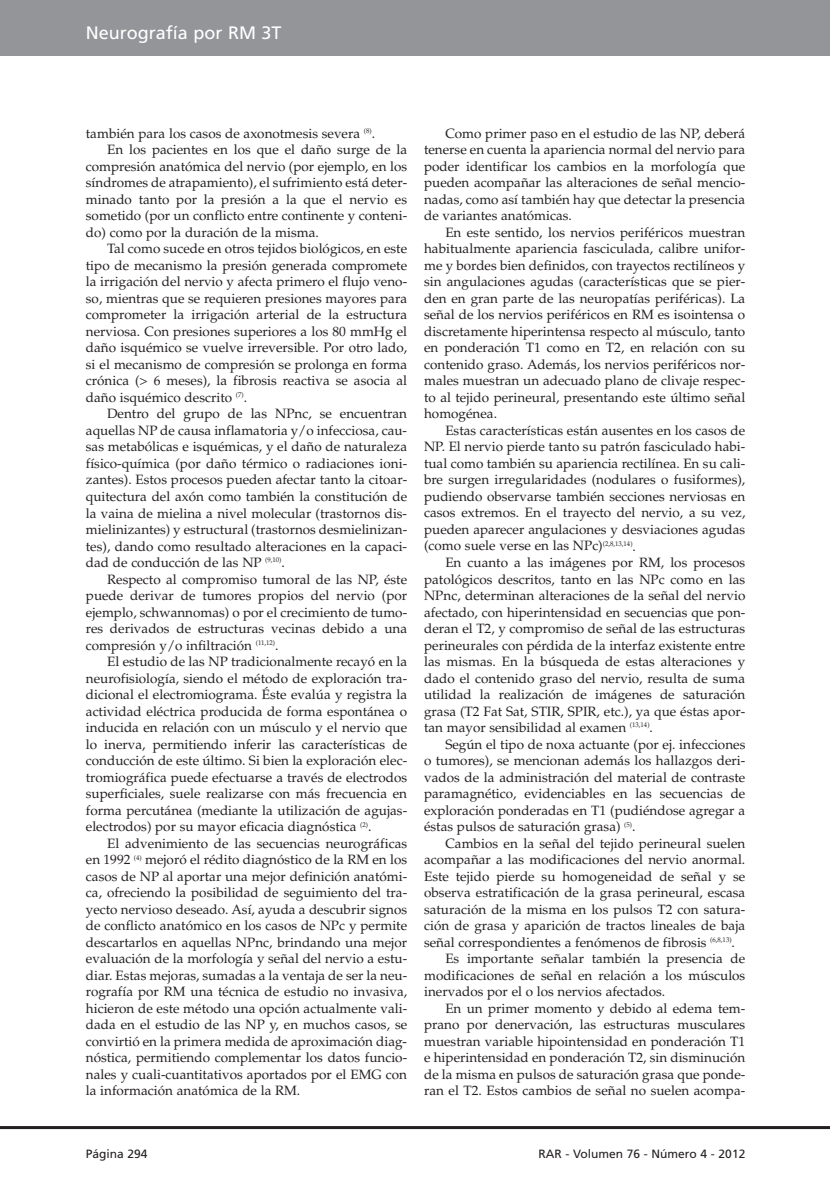
<style>
.page{position:relative;width:830px;height:1190px;background:#fff}
.page>*{position:absolute;margin:0;border:0;box-sizing:border-box;transform-origin:0 0}
.t1{font:18px "Frutiger";color:#fff}
.t2{font:13.5px/16.5px "Palatino";color:#231f20;text-align:justify}
.t3{font:12px "Frutiger";color:#231f20}
</style>
<div class="page">
<div style="left:0;top:0;width:830px;height:56px;background:#939598"></div>
<hr style="left:0;top:1126px;width:830px;height:3px;background:#231f20">
<h1 class="t1" style="left:86px;top:26px;width:197px">Neurografía por RM 3T</h1>
<p class="t2" style="left:86px;top:127px;width:291px">también para los casos de axonotmesis severa <sup>(8)</sup>.</p>
<p class="t2" style="left:107px;top:143px;width:301px">En los pacientes en los que el daño surge de la</p>
<p class="t2" style="left:86px;top:160px;width:323px">compresión anatómica del nervio (por ejemplo, en los</p>
<p class="t2" style="left:86px;top:176px;width:323px">síndromes de atrapamiento), el sufrimiento está deter-</p>
<p class="t2" style="left:86px;top:193px;width:323px">minado tanto por la presión a la que el nervio es</p>
<p class="t2" style="left:86px;top:209px;width:323px">sometido (por un conflicto entre continente y conteni-</p>
<p class="t2" style="left:86px;top:226px;width:234px">do) como por la duración de la misma.</p>
<p class="t2" style="left:107px;top:242px;width:301px">Tal como sucede en otros tejidos biológicos, en este</p>
<p class="t2" style="left:86px;top:259px;width:323px">tipo de mecanismo la presión generada compromete</p>
<p class="t2" style="left:86px;top:275px;width:323px">la irrigación del nervio y afecta primero el flujo veno-</p>
<p class="t2" style="left:86px;top:291px;width:323px">so, mientras que se requieren presiones mayores para</p>
<p class="t2" style="left:86px;top:308px;width:323px">comprometer la irrigación arterial de la estructura</p>
<p class="t2" style="left:86px;top:324px;width:323px">nerviosa. Con presiones superiores a los 80 mmHg el</p>
<p class="t2" style="left:86px;top:341px;width:323px">daño isquémico se vuelve irreversible. Por otro lado,</p>
<p class="t2" style="left:86px;top:357px;width:323px">si el mecanismo de compresión se prolonga en forma</p>
<p class="t2" style="left:86px;top:374px;width:323px">crónica (&gt; 6 meses), la fibrosis reactiva se asocia al</p>
<p class="t2" style="left:86px;top:390px;width:163px">daño isquémico descrito <sup>(7)</sup>.</p>
<p class="t2" style="left:107px;top:407px;width:301px">Dentro del grupo de las NPnc, se encuentran</p>
<p class="t2" style="left:86px;top:424px;width:323px">aquellas NP de causa inflamatoria y/o infecciosa, cau-</p>
<p class="t2" style="left:86px;top:440px;width:323px">sas metabólicas e isquémicas, y el daño de naturaleza</p>
<p class="t2" style="left:86px;top:457px;width:323px">físico-química (por daño térmico o radiaciones ioni-</p>
<p class="t2" style="left:86px;top:473px;width:323px">zantes). Estos procesos pueden afectar tanto la citoar-</p>
<p class="t2" style="left:86px;top:490px;width:323px">quitectura del axón como también la constitución de</p>
<p class="t2" style="left:86px;top:506px;width:323px">la vaina de mielina a nivel molecular (trastornos dis-</p>
<p class="t2" style="left:86px;top:523px;width:323px">mielinizantes) y estructural (trastornos desmielinizan-</p>
<p class="t2" style="left:86px;top:539px;width:323px">tes), dando como resultado alteraciones en la capaci-</p>
<p class="t2" style="left:86px;top:555px;width:200px">dad de conducción de las NP <sup>(9,10)</sup>.</p>
<p class="t2" style="left:107px;top:572px;width:301px">Respecto al compromiso tumoral de las NP, éste</p>
<p class="t2" style="left:86px;top:589px;width:323px">puede derivar de tumores propios del nervio (por</p>
<p class="t2" style="left:86px;top:605px;width:323px">ejemplo, schwannomas) o por el crecimiento de tumo-</p>
<p class="t2" style="left:86px;top:622px;width:323px">res derivados de estructuras vecinas debido a una</p>
<p class="t2" style="left:86px;top:638px;width:194px">compresión y/o infiltración <sup>(11,12)</sup>.</p>
<p class="t2" style="left:107px;top:655px;width:301px">El estudio de las NP tradicionalmente recayó en la</p>
<p class="t2" style="left:86px;top:671px;width:323px">neurofisiología, siendo el método de exploración tra-</p>
<p class="t2" style="left:86px;top:688px;width:323px">dicional el electromiograma. Éste evalúa y registra la</p>
<p class="t2" style="left:86px;top:704px;width:323px">actividad eléctrica producida de forma espontánea o</p>
<p class="t2" style="left:86px;top:721px;width:323px">inducida en relación con un músculo y el nervio que</p>
<p class="t2" style="left:86px;top:737px;width:323px">lo inerva, permitiendo inferir las características de</p>
<p class="t2" style="left:86px;top:754px;width:323px">conducción de este último. Si bien la exploración elec-</p>
<p class="t2" style="left:86px;top:770px;width:323px">tromiográfica puede efectuarse a través de electrodos</p>
<p class="t2" style="left:86px;top:787px;width:323px">superficiales, suele realizarse con más frecuencia en</p>
<p class="t2" style="left:86px;top:803px;width:323px">forma percutánea (mediante la utilización de agujas-</p>
<p class="t2" style="left:86px;top:819px;width:287px">electrodos) por su mayor eficacia diagnóstica <sup>(2)</sup>.</p>
<p class="t2" style="left:107px;top:836px;width:301px">El advenimiento de las secuencias neurográficas</p>
<p class="t2" style="left:86px;top:853px;width:323px">en 1992 <sup>(4)</sup> mejoró el rédito diagnóstico de la RM en los</p>
<p class="t2" style="left:86px;top:869px;width:323px">casos de NP al aportar una mejor definición anatómi-</p>
<p class="t2" style="left:86px;top:886px;width:323px">ca, ofreciendo la posibilidad de seguimiento del tra-</p>
<p class="t2" style="left:86px;top:902px;width:323px">yecto nervioso deseado. Así, ayuda a descubrir signos</p>
<p class="t2" style="left:86px;top:919px;width:323px">de conflicto anatómico en los casos de NPc y permite</p>
<p class="t2" style="left:86px;top:935px;width:323px">descartarlos en aquellas NPnc, brindando una mejor</p>
<p class="t2" style="left:86px;top:952px;width:323px">evaluación de la morfología y señal del nervio a estu-</p>
<p class="t2" style="left:86px;top:968px;width:323px">diar. Estas mejoras, sumadas a la ventaja de ser la neu-</p>
<p class="t2" style="left:86px;top:985px;width:323px">rografía por RM una técnica de estudio no invasiva,</p>
<p class="t2" style="left:86px;top:1001px;width:323px">hicieron de este método una opción actualmente vali-</p>
<p class="t2" style="left:86px;top:1017px;width:323px">dada en el estudio de las NP y, en muchos casos, se</p>
<p class="t2" style="left:86px;top:1034px;width:323px">convirtió en la primera medida de aproximación diag-</p>
<p class="t2" style="left:86px;top:1050px;width:323px">nóstica, permitiendo complementar los datos funcio-</p>
<p class="t2" style="left:86px;top:1067px;width:323px">nales y cuali-cuantitativos aportados por el EMG con</p>
<p class="t2" style="left:86px;top:1083px;width:216px">la información anatómica de la RM.</p>
<p class="t2" style="left:424px;top:126px;width:323px;text-indent:21px">Como primer paso en el estudio de las NP, deberá tenerse en cuenta la apariencia normal del nervio para poder identificar los cambios en la morfología que pueden acompañar las alteraciones de señal mencio&shy;nadas, como así también hay que detectar la presencia de variantes anatómicas.</p>
<p class="t2" style="left:424px;top:225px;width:323px;text-indent:21px">En este sentido, los nervios periféricos muestran habitualmente apariencia fasciculada, calibre unifor&shy;me y bordes bien definidos, con trayectos rectilíneos y sin angulaciones agudas (características que se pier&shy;den en gran parte de las neuropatías periféricas). La señal de los nervios periféricos en RM es isointensa o discretamente hiperintensa respecto al músculo, tanto en ponderación T1 como en T2, en relación con su contenido graso. Además, los nervios periféricos nor&shy;males muestran un adecuado plano de clivaje respec&shy;to al tejido perineural, presentando este último señal homogénea.</p>
<p class="t2" style="left:424px;top:423px;width:323px;text-indent:21px">Estas características están ausentes en los casos de NP. El nervio pierde tanto su patrón fasciculado habi&shy;tual como también su apariencia rectilínea. En su cali&shy;bre surgen irregularidades (nodulares o fusiformes), pudiendo observarse también secciones nerviosas en casos extremos. En el trayecto del nervio, a su vez, pueden aparecer angulaciones y desviaciones agudas (como suele verse en las NPc)<sup>(2,8,13,14)</sup>.</p>
<p class="t2" style="left:424px;top:556px;width:323px;text-indent:21px">En cuanto a las imágenes por RM, los procesos patológicos descritos, tanto en las NPc como en las NPnc, determinan alteraciones de la señal del nervio afectado, con hiperintensidad en secuencias que pon&shy;deran el T2, y compromiso de señal de las estructuras perineurales con pérdida de la interfaz existente entre las mismas. En la búsqueda de estas alteraciones y dado el contenido graso del nervio, resulta de suma utilidad la realización de imágenes de saturación grasa (T2 Fat Sat, STIR, SPIR, etc.), ya que éstas apor&shy;tan mayor sensibilidad al examen <sup>(13,14)</sup>.</p>
<p class="t2" style="left:424px;top:737px;width:323px;text-indent:21px">Según el tipo de noxa actuante (por ej. infecciones o tumores), se mencionan además los hallazgos deri&shy;vados de la administración del material de contraste paramagnético, evidenciables en las secuencias de exploración ponderadas en T1 (pudiéndose agregar a éstas pulsos de saturación grasa) <sup>(5)</sup>.</p>
<p class="t2" style="left:445px;top:836px;width:301px">Cambios en la señal del tejido perineural suelen</p>
<p class="t2" style="left:424px;top:853px;width:323px">acompañar a las modificaciones del nervio anormal.</p>
<p class="t2" style="left:424px;top:869px;width:323px">Este tejido pierde su homogeneidad de señal y se</p>
<p class="t2" style="left:424px;top:886px;width:323px">observa estratificación de la grasa perineural, escasa</p>
<p class="t2" style="left:424px;top:902px;width:323px">saturación de la misma en los pulsos T2 con satura-</p>
<p class="t2" style="left:424px;top:919px;width:323px">ción de grasa y aparición de tractos lineales de baja</p>
<p class="t2" style="left:424px;top:935px;width:312px">señal correspondientes a fenómenos de fibrosis <sup>(6,8,13)</sup>.</p>
<p class="t2" style="left:445px;top:952px;width:301px">Es importante señalar también la presencia de</p>
<p class="t2" style="left:424px;top:968px;width:323px">modificaciones de señal en relación a los músculos</p>
<p class="t2" style="left:424px;top:985px;width:243px">inervados por el o los nervios afectados.</p>
<p class="t2" style="left:445px;top:1001px;width:301px">En un primer momento y debido al edema tem-</p>
<p class="t2" style="left:424px;top:1018px;width:323px">prano por denervación, las estructuras musculares</p>
<p class="t2" style="left:424px;top:1034px;width:323px">muestran variable hipointensidad en ponderación T1</p>
<p class="t2" style="left:424px;top:1051px;width:323px">e hiperintensidad en ponderación T2, sin disminución</p>
<p class="t2" style="left:424px;top:1067px;width:323px">de la misma en pulsos de saturación grasa que ponde-</p>
<p class="t2" style="left:424px;top:1084px;width:323px">ran el T2. Estos cambios de señal no suelen acompa-</p>
<p class="t3" style="left:86px;top:1148px;width:63px">Página 294</p>
<p class="t3" style="left:538px;top:1148px;width:208px">RAR - Volumen 76 - Número 4 - 2012</p>
</div>
